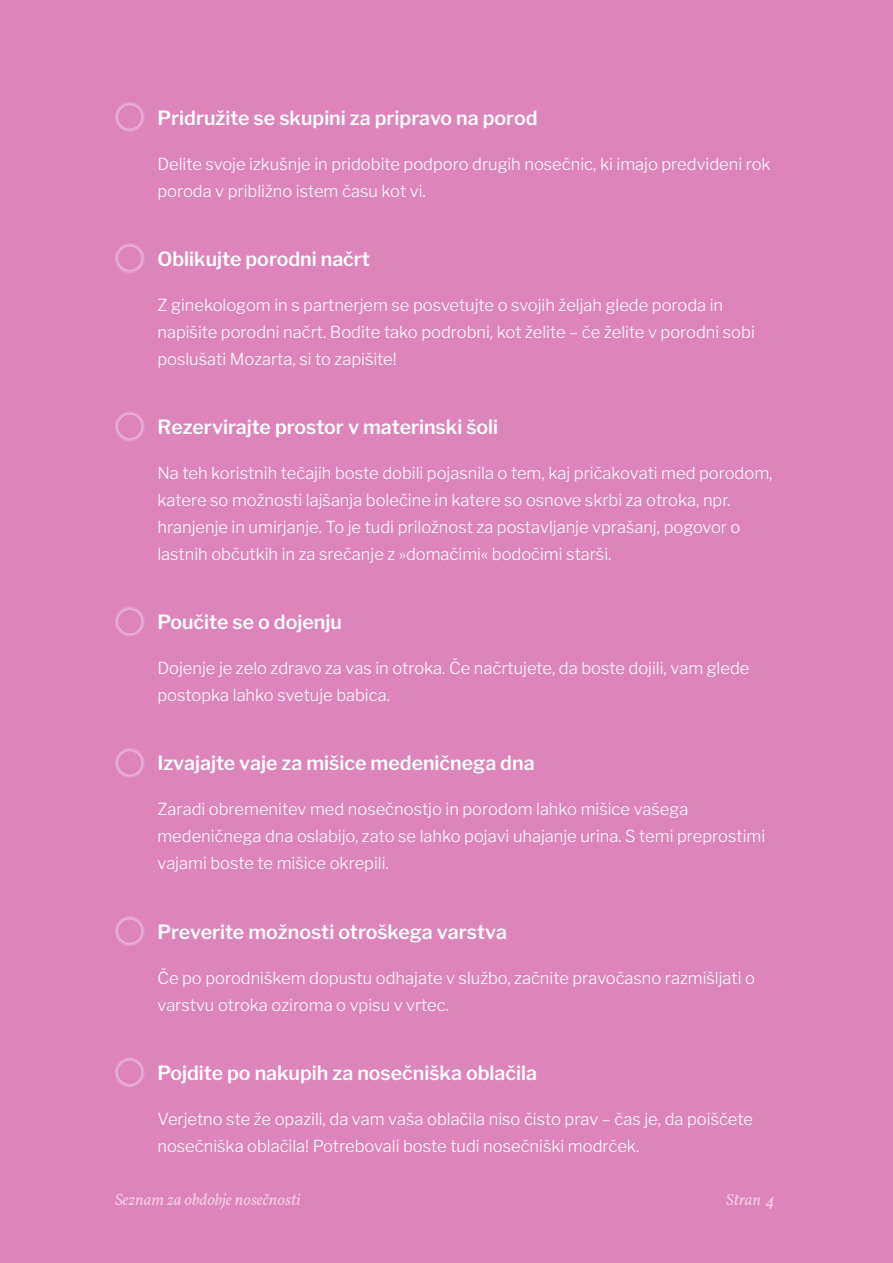
<style>
.page{position:relative;width:893px;height:1263px;background:#dd85ba}
.page>*{position:absolute;margin:0;border:0;box-sizing:border-box;transform-origin:0 0}
.t1{font:600 19.5px "Libre Franklin";color:#fff}
.t2{font:300 16.5px/27px "Libre Franklin";color:#fff}
.t3{font:italic 16.5px "Vollkorn";color:#fff}
.s1{font-size:18px}
</style>
<div class="page">
<svg style="left:115px;top:243px;width:30px;height:30px"></svg>
<svg style="left:115px;top:411px;width:30px;height:30px"></svg>
<svg style="left:115px;top:607px;width:30px;height:29px"></svg>
<svg style="left:115px;top:748px;width:30px;height:30px"></svg>
<svg style="left:115px;top:916px;width:30px;height:30px"></svg>
<svg style="left:115px;top:102px;width:30px;height:30px"></svg>
<svg style="left:115px;top:1057px;width:30px;height:30px"></svg>
<p class="t1" style="left:157px;top:106px;width:382px">Pridružite se skupini za pripravo na porod</p>
<p class="t2" style="left:157px;top:150px;width:615px">Delite svoje izkušnje in pridobite podporo drugih nosečnic, ki imajo predvideni rok poroda v približno istem času kot vi.</p>
<p class="t1" style="left:157px;top:247px;width:214px">Oblikujte porodni načrt</p>
<p class="t2" style="left:157px;top:291px;width:599px">Z ginekologom in s partnerjem se posvetujte o svojih željah glede poroda in napišite porodni načrt. Bodite tako podrobni, kot želite – če želite v porodni sobi poslušati Mozarta, si to zapišite!</p>
<p class="t1" style="left:157px;top:415px;width:342px">Rezervirajte prostor v materinski šoli</p>
<p class="t2" style="left:157px;top:459px;width:617px">Na teh koristnih tečajih boste dobili pojasnila o tem, kaj pričakovati med porodom, katere so možnosti lajšanja bolečine in katere so osnove skrbi za otroka, npr. hranjenje in umirjanje. To je tudi priložnost za postavljanje vprašanj, pogovor o lastnih občutkih in za srečanje z »domačimi« bodočimi starši.</p>
<p class="t1" style="left:157px;top:610px;width:186px">Poučite se o dojenju</p>
<p class="t2" style="left:157px;top:655px;width:593px">Dojenje je zelo zdravo za vas in otroka. Če načrtujete, da boste dojili, vam glede postopka lahko svetuje babica.</p>
<p class="t1" style="left:157px;top:752px;width:379px">Izvajajte vaje za mišice medeničnega dna</p>
<p class="t2" style="left:157px;top:796px;width:609px">Zaradi obremenitev med nosečnostjo in porodom lahko mišice vašega medeničnega dna oslabijo, zato se lahko pojavi uhajanje urina. S temi preprostimi vajami boste te mišice okrepili.</p>
<p class="t1" style="left:157px;top:920px;width:351px">Preverite možnosti otroškega varstva</p>
<p class="t2" style="left:157px;top:964px;width:599px">Če po porodniškem dopustu odhajate v službo, začnite pravočasno razmišljati o varstvu otroka oziroma o vpisu v vrtec.</p>
<p class="t1" style="left:157px;top:1061px;width:381px">Pojdite po nakupih za nosečniška oblačila</p>
<p class="t2" style="left:157px;top:1105px;width:597px">Verjetno ste že opazili, da vam vaša oblačila niso čisto prav – čas je, da poiščete nosečniška oblačila! Potrebovali boste tudi nosečniški modrček.</p>
<p class="t3" style="left:115px;top:1187px;width:187px">Seznam za obdobje nosečnosti</p>
<p class="t3" style="left:726px;top:1187px;width:50px">Stran <span class="s1">4</span></p>
</div>
